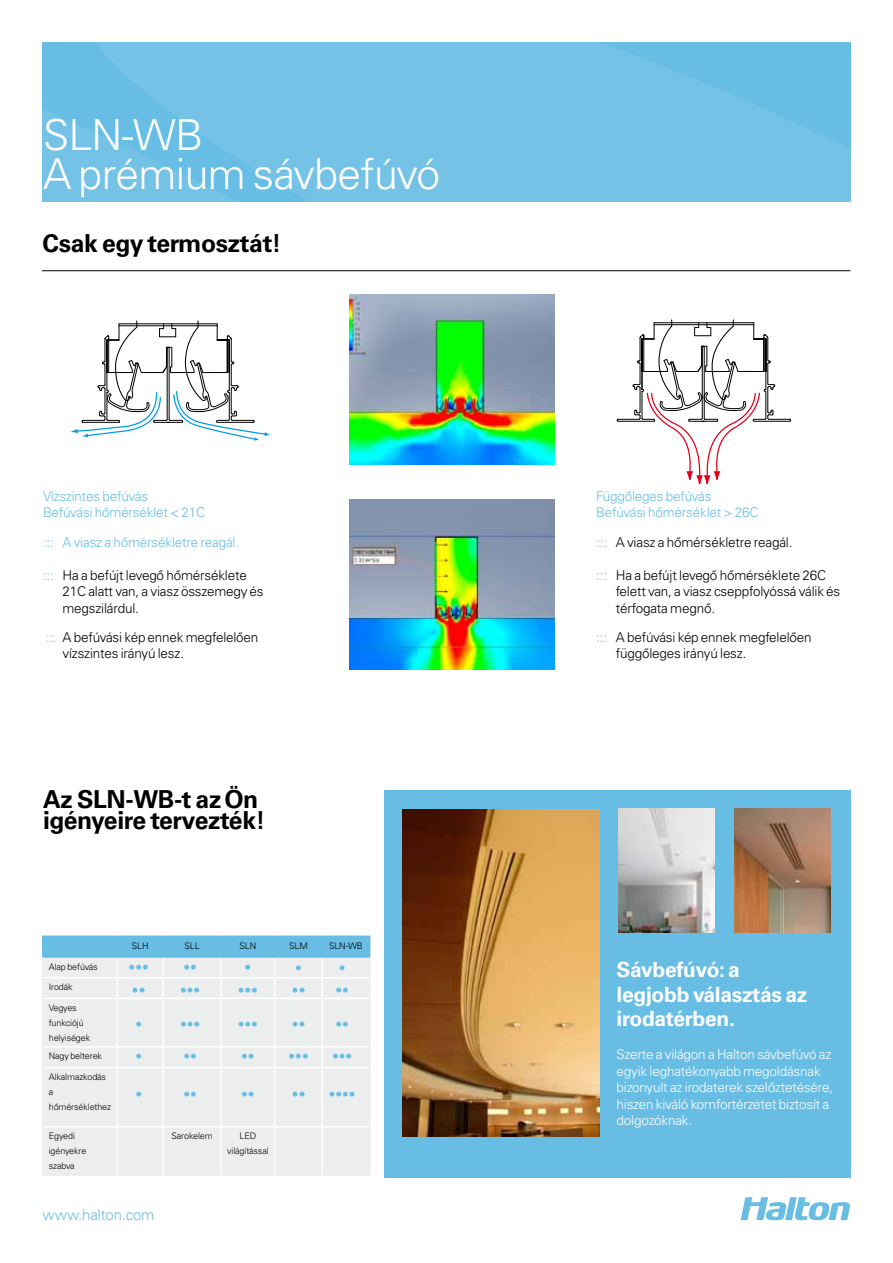
<style>
.page{position:relative;width:893px;height:1263px;background:#fff}
.page>*{position:absolute;margin:0;border:0;box-sizing:border-box;transform-origin:0 0}
.t1{font:300 42.75px/38.5px "Univers LTCYR 45";letter-spacing:-.015em;color:#fff}
.t2{font:700 24.75px/21px "Univers LTCYR 65";letter-spacing:-.015em;color:#000}
.t3{font:700 21px/24.5px "Univers LTCYR 65";letter-spacing:-.015em;color:#fff}
.t4{font:300 15px "Univers LTCYR 45";letter-spacing:-.015em;color:#68bde4}
.t5{font:300 13.5px/16.5px "Univers LTCYR 45";letter-spacing:-.015em;color:#000}
.t6{font:300 13.5px/16.5px "Univers LTCYR 45";letter-spacing:-.015em;color:#68bde4}
.t7{font:300 13.5px/16.5px "Univers LTCYR 45";letter-spacing:-.015em;color:#fff}
.t8{font:300 9px/15px "Univers LTCYR 45";letter-spacing:-.015em;color:#000}
.s1{color:#68bde4}
</style>
<div class="page">
<div style="left:384px;top:790px;width:466px;height:388px;background:#68bde4"></div>
<svg style="left:741px;top:1197px;width:109px;height:23px"></svg>
<img style="left:618px;top:808px;width:96px;height:125px">
<img style="left:403px;top:809px;width:197px;height:327px">
<img style="left:734px;top:808px;width:96px;height:125px">
<img style="left:350px;top:294px;width:204px;height:171px">
<img style="left:350px;top:500px;width:204px;height:170px">
<hr style="left:42px;top:270px;width:808px;height:1px;background:#000">
<svg style="left:708px;top:43px;width:142px;height:119px;background:#6cbee4"></svg>
<svg style="left:42px;top:43px;width:666px;height:119px;background:#71c1e5"></svg>
<svg style="left:42px;top:162px;width:808px;height:40px;background:#72c1e5"></svg>
<div style="left:44px;top:999px;width:325px;height:175px;background:#eceded"></div>
<hr style="left:117px;top:999px;width:1px;height:47px;background:#fff">
<hr style="left:163px;top:999px;width:1px;height:47px;background:#fff">
<hr style="left:220px;top:999px;width:2px;height:47px;background:#fff">
<hr style="left:274px;top:999px;width:1px;height:47px;background:#fff">
<hr style="left:322px;top:999px;width:1px;height:47px;background:#fff">
<hr style="left:44px;top:1046px;width:73px;height:2px;background:#fff">
<hr style="left:117px;top:1046px;width:46px;height:2px;background:#fff">
<svg style="left:117px;top:1048px;width:1px;height:19px"></svg>
<hr style="left:163px;top:1046px;width:58px;height:2px;background:#fff">
<svg style="left:163px;top:1048px;width:1px;height:19px"></svg>
<hr style="left:221px;top:1046px;width:54px;height:2px;background:#fff">
<svg style="left:220px;top:1048px;width:2px;height:19px"></svg>
<hr style="left:275px;top:1046px;width:47px;height:2px;background:#fff">
<svg style="left:274px;top:1048px;width:1px;height:19px"></svg>
<hr style="left:322px;top:1046px;width:47px;height:2px;background:#fff">
<svg style="left:322px;top:1048px;width:1px;height:19px"></svg>
<hr style="left:44px;top:1067px;width:73px;height:1px;background:#fff">
<hr style="left:117px;top:1067px;width:46px;height:1px;background:#fff">
<hr style="left:117px;top:1068px;width:1px;height:58px;background:#fff">
<hr style="left:163px;top:1067px;width:58px;height:1px;background:#fff">
<hr style="left:163px;top:1068px;width:1px;height:58px;background:#fff">
<hr style="left:221px;top:1067px;width:54px;height:1px;background:#fff">
<hr style="left:220px;top:1068px;width:2px;height:58px;background:#fff">
<hr style="left:275px;top:1067px;width:47px;height:1px;background:#fff">
<hr style="left:274px;top:1068px;width:1px;height:58px;background:#fff">
<hr style="left:322px;top:1067px;width:47px;height:1px;background:#fff">
<hr style="left:322px;top:1068px;width:1px;height:58px;background:#fff">
<hr style="left:44px;top:1126px;width:73px;height:1px;background:#fff">
<hr style="left:117px;top:1126px;width:46px;height:1px;background:#fff">
<hr style="left:117px;top:1127px;width:1px;height:47px;background:#fff">
<hr style="left:163px;top:1126px;width:58px;height:1px;background:#fff">
<hr style="left:163px;top:1127px;width:1px;height:47px;background:#fff">
<hr style="left:221px;top:1126px;width:54px;height:1px;background:#fff">
<hr style="left:220px;top:1127px;width:2px;height:47px;background:#fff">
<hr style="left:275px;top:1126px;width:47px;height:1px;background:#fff">
<hr style="left:274px;top:1127px;width:1px;height:47px;background:#fff">
<hr style="left:322px;top:1126px;width:47px;height:1px;background:#fff">
<hr style="left:322px;top:1127px;width:1px;height:47px;background:#fff">
<hr style="left:42px;top:935px;width:75px;height:2px;background:#68bde4">
<hr style="left:117px;top:935px;width:46px;height:2px;background:#68bde4">
<hr style="left:163px;top:935px;width:58px;height:2px;background:#68bde4">
<hr style="left:221px;top:935px;width:54px;height:2px;background:#68bde4">
<hr style="left:275px;top:935px;width:47px;height:2px;background:#68bde4">
<hr style="left:322px;top:935px;width:48px;height:2px;background:#68bde4">
<hr style="left:42px;top:998px;width:2px;height:49px;background:#eceded">
<hr style="left:369px;top:998px;width:1px;height:49px;background:#eceded">
<hr style="left:42px;top:1047px;width:2px;height:20px;background:#eceded">
<svg style="left:369px;top:1047px;width:1px;height:20px"></svg>
<hr style="left:42px;top:1067px;width:2px;height:60px;background:#eceded">
<hr style="left:369px;top:1067px;width:1px;height:60px;background:#eceded">
<hr style="left:42px;top:1127px;width:2px;height:47px;background:#eceded">
<hr style="left:369px;top:1127px;width:1px;height:47px;background:#eceded">
<hr style="left:42px;top:1174px;width:75px;height:2px;background:#eceded">
<hr style="left:117px;top:1174px;width:46px;height:2px;background:#eceded">
<hr style="left:163px;top:1174px;width:58px;height:2px;background:#eceded">
<hr style="left:221px;top:1174px;width:54px;height:2px;background:#eceded">
<hr style="left:275px;top:1174px;width:47px;height:2px;background:#eceded">
<hr style="left:322px;top:1174px;width:48px;height:2px;background:#eceded">
<svg style="left:70px;top:320px;width:200px;height:121px"></svg>
<svg style="left:616px;top:319px;width:176px;height:165px"></svg>
<svg style="left:42px;top:937px;width:328px;height:61px;background:#bfddea"></svg>
<h1 class="t1" style="left:43px;top:114px;width:399px">SLN-WB<br>A prémium sávbefúvó</h1>
<h2 class="t2" style="left:43px;top:231px;width:241px">Csak egy termosztát!</h2>
<p class="t6" style="left:43px;top:487px;width:164px">Vízszintes befúvás<br>Befúvási hőmérséklet &lt; 21C</p>
<p class="t6" style="left:43px;top:533px;width:198px">::: A viasz a hőmérsékletre reagál.</p>
<p class="t5" style="left:62px;top:566px;width:203px;text-indent:-19px"><span class="s1">:::</span> Ha a befújt levegő hőmérséklete<br>21C alatt van, a viasz összemegy és megszilárdul.</p>
<p class="t5" style="left:63px;top:628px;width:197px;text-indent:-17px"><span class="s1">:::</span> A befúvási kép ennek megfelelően vízszintes irányú lesz.</p>
<h2 class="t2" style="left:43px;top:787px;width:224px">Az SLN-WB-t az Ön igényeire tervezték!</h2>
<p class="t8" style="left:132px;top:938px;width:18px">SLH</p>
<p class="t8" style="left:185px;top:938px;width:17px">SLL</p>
<p class="t8" style="left:240px;top:938px;width:18px">SLN</p>
<p class="t8" style="left:289px;top:938px;width:20px">SLM</p>
<p class="t8" style="left:329px;top:938px;width:35px">SLN-WB</p>
<p class="t8" style="left:49px;top:958px;width:51px">Alap befúvás</p>
<p class="t8" style="left:49px;top:979px;width:25px">Irodák</p>
<p class="t8" style="left:49px;top:1000px;width:43px">Vegyes funkciójú helyiségek</p>
<p class="t8" style="left:49px;top:1048px;width:55px">Nagy belterek</p>
<p class="t8" style="left:49px;top:1069px;width:64px">Alkalmazkodás a hőmérséklethez</p>
<p class="t8" style="left:49px;top:1128px;width:39px">Egyedi igényekre szabva</p>
<p class="t8" style="left:172px;top:1128px;width:43px">Sarokelem</p>
<p class="t8" style="left:227px;top:1128px;width:43px;text-align:center">LED világítással</p>
<p class="t6" style="left:129px;top:959px;width:22px">•••</p>
<p class="t6" style="left:183px;top:959px;width:15px">••</p>
<p class="t6" style="left:180px;top:981px;width:22px">•••</p>
<p class="t6" style="left:180px;top:1016px;width:22px">•••</p>
<p class="t6" style="left:244px;top:959px;width:8px">•</p>
<p class="t6" style="left:132px;top:981px;width:15px">••</p>
<p class="t6" style="left:238px;top:981px;width:22px">•••</p>
<p class="t6" style="left:238px;top:1016px;width:22px">•••</p>
<p class="t6" style="left:292px;top:981px;width:15px">••</p>
<p class="t6" style="left:335px;top:981px;width:15px">••</p>
<p class="t6" style="left:292px;top:1016px;width:15px">••</p>
<p class="t6" style="left:335px;top:1016px;width:15px">••</p>
<p class="t6" style="left:135px;top:1016px;width:8px">•</p>
<p class="t6" style="left:135px;top:1047px;width:8px">•</p>
<p class="t6" style="left:289px;top:1047px;width:22px">•••</p>
<p class="t6" style="left:332px;top:1047px;width:22px">•••</p>
<p class="t6" style="left:183px;top:1047px;width:15px">••</p>
<p class="t6" style="left:241px;top:1047px;width:15px">••</p>
<p class="t6" style="left:183px;top:1085px;width:15px">••</p>
<p class="t6" style="left:241px;top:1085px;width:15px">••</p>
<p class="t6" style="left:292px;top:1085px;width:15px">••</p>
<p class="t6" style="left:135px;top:1085px;width:8px">•</p>
<p class="t6" style="left:329px;top:1085px;width:28px">••••</p>
<p class="t4" style="left:43px;top:1205px;width:114px">www.halton.com</p>
<p class="t6" style="left:596px;top:487px;width:164px">Függőleges befúvás<br>Befúvási hőmérséklet &gt; 26C</p>
<p class="t5" style="left:596px;top:533px;width:198px"><span class="s1">:::</span> A viasz a hőmérsékletre reagál.</p>
<p class="t5" style="left:616px;top:566px;width:226px;text-indent:-19px"><span class="s1">:::</span> Ha a befújt levegő hőmérséklete 26C felett van, a viasz cseppfolyóssá válik és térfogata megnő.</p>
<p class="t5" style="left:616px;top:628px;width:197px;text-indent:-19px"><span class="s1">:::</span> A befúvási kép ennek megfelelően függőleges irányú lesz.</p>
<h3 class="t3" style="left:617px;top:957px;width:192px">Sávbefúvó: a legjobb választás az irodatérben.</h3>
<p class="t7" style="left:617px;top:1046px;width:218px">Szerte a világon a Halton sávbefúvó az egyik leghatékonyabb megoldásnak bizonyult az irodaterek szelőztetésére, hiszen kiváló komfortérzetet biztosít a dolgozóknak.</p>
</div>
